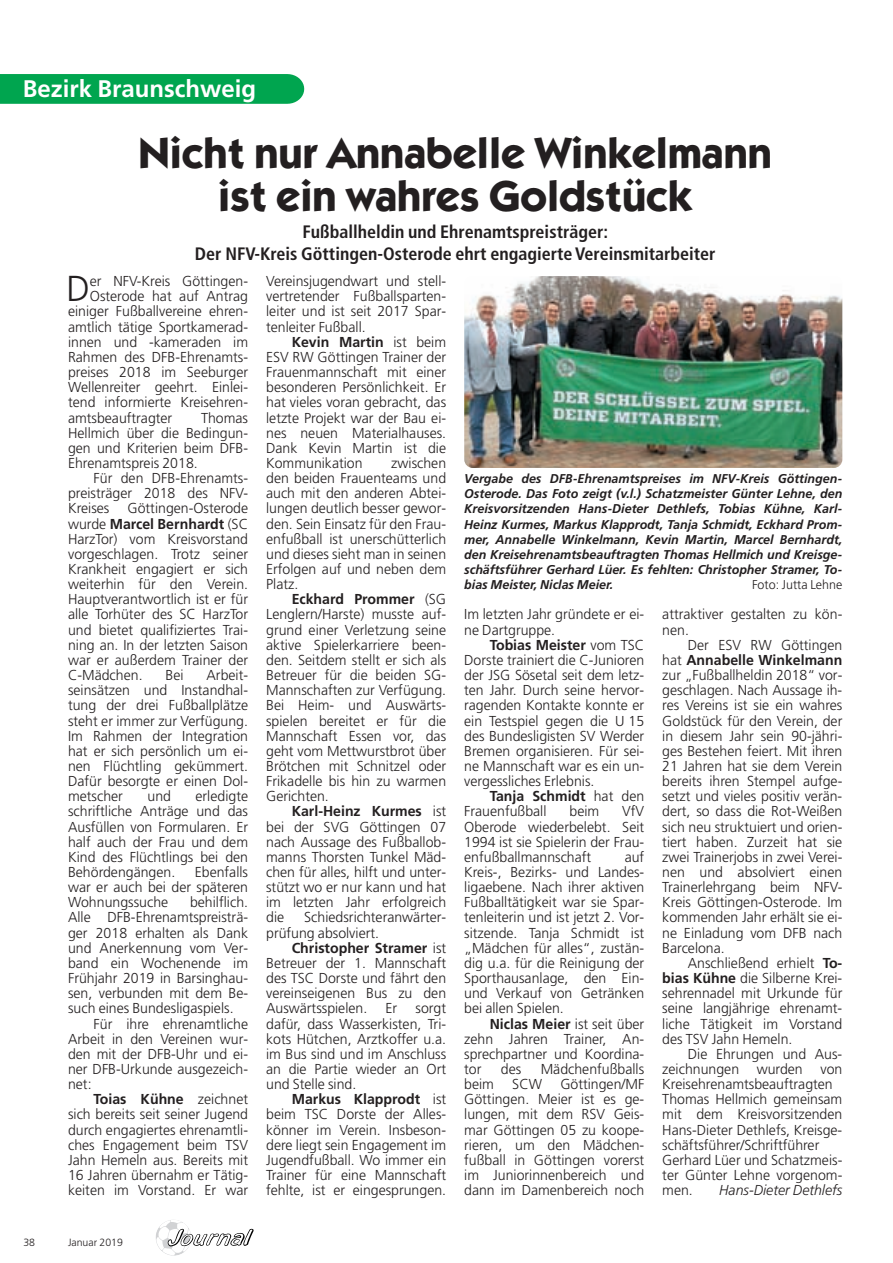
<style>
.page{position:relative;width:893px;height:1263px;background:#fff}
.page>*{position:absolute;margin:0;border:0;box-sizing:border-box;transform-origin:0 0}
.t1{font:700 43.5px/43.5px "Itc Kabel";color:#231f20;text-align:center}
.t2{font:300 36px "Frutiger";color:#231f20}
.t3{font:700 24px "Frutiger";color:#fff}
.t4{font:700 condensed 18px/22.5px "Frutiger";color:#231f20;text-align:center}
.t5{font:300 14.4px/15.1px "Frutiger";color:#231f20;text-align:justify}
.t6{font:italic 300 14.4px "Frutiger";color:#231f20}
.t7{font:italic 700 12.75px/15.1px "Frutiger";color:#231f20;text-align:justify}
.t8{font:300 12.75px "Frutiger";color:#231f20}
.t9{font:300 10.5px "Frutiger";color:#231f20}
.s1{font-weight:700}
</style>
<div class="page">
<img style="left:155px;top:1220px;width:36px;height:36px;border-radius:50%">
<svg style="left:167px;top:1229px;width:87px;height:18px"></svg>
<svg style="left:0;top:74px;width:304px;height:30px;background:#04a652"></svg>
<img style="left:464px;top:276px;width:378px;height:192px;border-radius:9px">
<h3 class="t3" style="left:23px;top:79px;width:235px">Bezirk Braunschweig</h3>
<h1 class="t1" style="left:138px;top:134px;width:635px">Nicht nur Annabelle Winkelmann ist ein wahres Goldstück</h1>
<p class="t4" style="left:195px;top:222px;width:522px">Fußballheldin und Ehrenamtspreisträger:<br>Der NFV-Kreis Göttingen-Osterode ehrt engagierte Vereinsmitarbeiter</p>
<h2 class="t2" style="left:66px;top:274px;width:25px">D</h2>
<p class="t5" style="left:90px;top:275px;width:160px">er NFV-Kreis Göttingen-</p>
<p class="t5" style="left:266px;top:275px;width:181px">Vereinsjugendwart und stell&shy;vertretender Fußballsparten&shy;leiter und ist seit 2017 Spar&shy;tenleiter Fußball.</p>
<p class="t5" style="left:266px;top:335px;width:181px;text-indent:26px"><span class="s1">Kevin Martin</span> ist beim ESV RW Göttingen Trainer der Frauenmannschaft mit einer besonderen Persönlichkeit. Er hat vieles voran gebracht, das letzte Projekt war der Bau ei&shy;nes neuen Materialhauses.<br>Dank Kevin Martin ist die Kommunikation</p>
<p class="t5" style="left:90px;top:290px;width:160px">Osterode hat auf Antrag</p>
<p class="t5" style="left:68px;top:305px;width:181px">einiger Fußballvereine ehren-</p>
<p class="t5" style="left:68px;top:320px;width:181px">amtlich tätige Sportkamerad-</p>
<p class="t5" style="left:68px;top:335px;width:181px">innen und -kameraden im</p>
<p class="t5" style="left:68px;top:350px;width:181px">Rahmen des DFB-Ehrenamts-</p>
<p class="t5" style="left:68px;top:366px;width:181px">preises 2018 im Seeburger</p>
<p class="t5" style="left:68px;top:381px;width:181px">Wellenreiter geehrt. Einlei-</p>
<p class="t5" style="left:68px;top:396px;width:181px">tend informierte Kreisehren-</p>
<p class="t5" style="left:68px;top:411px;width:106px">amtsbeauftragter</p>
<p class="t5" style="left:68px;top:411px;width:181px;text-indent:133px">Thomas Hellmich über die Bedingun&shy;gen und Kriterien beim DFB-Ehrenamtspreis 2018.</p>
<p class="t5" style="left:68px;top:472px;width:181px;text-indent:26px">Für den DFB-Ehrenamts&shy;preisträger 2018 des NFV-Kreises</p>
<p class="t5" style="left:266px;top:457px;width:181px;text-indent:125px">zwischen den beiden Frauenteams und auch mit den anderen Abtei&shy;lungen deutlich besser gewor&shy;den. Sein Einsatz für den Frau&shy;enfußball ist unerschütterlich und dieses sieht man in seinen Erfolgen auf und neben dem Platz.</p>
<p class="t5" style="left:266px;top:593px;width:181px;text-indent:26px"><span class="s1">Eckhard Prommer</span> (SG Lenglern/Harste) musste auf&shy;grund einer Verletzung seine aktive Spielerkarriere been&shy;den. Seitdem stellt er sich als Betreuer für die beiden SG-Mannschaften zur Verfügung.<br>Bei Heim- und Auswärts&shy;spielen bereitet er für die Mannschaft Essen vor, das geht vom Mettwurstbrot über Brötchen mit Schnitzel oder Frikadelle bis hin zu warmen Gerichten.</p>
<p class="t5" style="left:266px;top:805px;width:181px;text-indent:26px"><span class="s1">Karl-Heinz Kurmes</span> ist bei der SVG Göttingen 07 nach Aussage des Fußballob&shy;manns Thorsten Tunkel Mäd&shy;chen für alles, hilft und unter&shy;stützt wo er nur kann und hat im letzten Jahr erfolgreich die</p>
<p class="t7" style="left:464px;top:472px;width:379px">Vergabe des DFB-Ehrenamtspreises im NFV-Kreis Göttingen-Osterode. Das Foto zeigt (v.l.) Schatzmeister Günter Lehne, den Kreisvorsitzenden Hans-Dieter Dethlefs, Tobias Kühne, Karl-Heinz Kurmes, Markus Klapprodt, Tanja Schmidt, Eckhard Prom&shy;mer, Annabelle Winkelmann, Kevin Martin, Marcel Bernhardt, den Kreisehrenamtsbeauftragten Thomas Hellmich und Kreisge&shy;schäftsführer Gerhard Lüer. Es fehlten: Christopher Stramer, To&shy;bias Meister, Niclas Meier.</p>
<p class="t5" style="left:68px;top:502px;width:181px;text-indent:59px">Göttingen-Osterode wurde <span class="s1">Marcel Bernhardt</span> (SC HarzTor) vom Kreisvorstand vorgeschlagen. Trotz seiner Krankheit engagiert er sich weiterhin für den Verein.<br>Hauptverantwortlich ist er für alle Torhüter des SC HarzTor und bietet qualifiziertes Trai&shy;ning an. In der letzten Saison war er außerdem Trainer der C-Mädchen.</p>
<p class="t8" style="left:752px;top:580px;width:92px">Foto: Jutta Lehne</p>
<p class="t5" style="left:464px;top:608px;width:181px">Im letzten Jahr gründete er ei&shy;ne Dartgruppe.</p>
<p class="t5" style="left:464px;top:638px;width:181px;text-indent:26px"><span class="s1">Tobias Meister</span> vom TSC Dorste trainiert die C-Junioren der JSG Sösetal seit dem letz&shy;ten Jahr. Durch seine hervor&shy;ragenden Kontakte konnte er ein Testspiel gegen die U 15 des Bundesligisten SV Werder Bremen organisieren. Für sei&shy;ne Mannschaft war es ein un&shy;vergessliches Erlebnis.</p>
<p class="t5" style="left:464px;top:790px;width:181px;text-indent:26px"><span class="s1">Tanja Schmidt</span> hat den<br>Frauenfußball</p>
<p class="t5" style="left:662px;top:608px;width:181px">attraktiver gestalten zu kön&shy;nen.</p>
<p class="t5" style="left:662px;top:638px;width:181px;text-indent:26px">Der ESV RW Göttingen hat <span class="s1">Annabelle Winkelmann </span>zur „Fußballheldin 2018“ vor&shy;geschlagen. Nach Aussage ih&shy;res Vereins ist sie ein wahres Goldstück für den Verein, der in diesem Jahr sein 90-jähri&shy;ges Bestehen feiert. Mit ihren 21 Jahren hat sie dem Verein bereits ihren Stempel aufge&shy;setzt und vieles positiv verän&shy;dert, so dass die Rot-Weißen sich neu struktuiert und orien&shy;tiert haben. Zurzeit hat sie zwei Trainerjobs in zwei Verei&shy;nen und absolviert einen Trainerlehrgang beim NFV-Kreis Göttingen-Osterode. Im kommenden Jahr erhält sie ei&shy;ne Einladung vom DFB nach Barcelona.</p>
<p class="t5" style="left:662px;top:956px;width:181px;text-indent:26px">Anschließend erhielt <span class="s1">To&shy;bias Kühne</span> die Silberne Krei&shy;sehrennadel mit Urkunde für seine langjährige ehrenamt&shy;liche Tätigkeit im Vorstand des TSV Jahn Hemeln.</p>
<p class="t5" style="left:662px;top:1047px;width:181px;text-align:left;text-indent:26px">Die Ehrungen und Aus&shy;zeichnungen wurden von<br>Kreisehrenamtsbeauftragten<br>Thomas Hellmich gemeinsam mit dem Kreisvorsitzenden<br>Hans-Dieter Dethlefs, Kreisge&shy;schäftsführer/Schriftführer<br>Gerhard Lüer und Schatzmeis&shy;ter Günter Lehne vorgenom&shy;men.</p>
<p class="t5" style="left:68px;top:669px;width:181px;text-indent:138px">Arbeit&shy;seinsätzen und Instandhal&shy;tung der drei Fußballplätze steht er immer zur Verfügung.<br>Im Rahmen der Integration hat er sich persönlich um ei&shy;nen Flüchtling gekümmert.<br>Dafür besorgte er einen Dol&shy;metscher</p>
<p class="t5" style="left:165px;top:669px;width:20px">Bei</p>
<p class="t5" style="left:68px;top:790px;width:181px;text-indent:127px">erledigte schriftliche Anträge und das Ausfüllen von Formularen. Er half auch der Frau und dem Kind des Flüchtlings bei den Behördengängen.</p>
<p class="t5" style="left:147px;top:790px;width:25px">und</p>
<p class="t5" style="left:464px;top:805px;width:181px;text-indent:158px">VfV Oberode wiederbelebt. Seit 1994 ist sie Spielerin der Frau&shy;enfußballmannschaft</p>
<p class="t5" style="left:569px;top:805px;width:31px">beim</p>
<p class="t5" style="left:464px;top:850px;width:181px;text-indent:160px">auf Kreis-, Bezirks- und Landes&shy;ligaebene. Nach ihrer aktiven Fußballtätigkeit war sie Spar&shy;tenleiterin und ist jetzt 2. Vor&shy;sitzende. Tanja Schmidt ist „Mädchen für alles“, zustän&shy;dig u.a. für die Reinigung der Sporthausanlage, den Ein&shy;und Verkauf von Getränken bei allen Spielen.</p>
<p class="t5" style="left:464px;top:1017px;width:181px;text-indent:26px"><span class="s1">Niclas Meier</span> ist seit über zehn Jahren Trainer, An&shy;sprechpartner und Koordina&shy;tor</p>
<p class="t5" style="left:68px;top:866px;width:181px;text-indent:127px">Ebenfalls war er auch bei der späteren Wohnungssuche</p>
<p class="t5" style="left:68px;top:896px;width:181px;text-indent:122px">behilflich.<br>Alle DFB-Ehrenamtspreisträ&shy;ger 2018 erhalten als Dank und Anerkennung vom Ver&shy;band ein Wochenende im Frühjahr 2019 in Barsinghau&shy;sen, verbunden mit dem Be&shy;such eines Bundesligaspiels.</p>
<p class="t5" style="left:68px;top:1017px;width:181px;text-indent:26px">Für ihre ehrenamtliche Arbeit in den Vereinen wur&shy;den mit der DFB-Uhr und ei&shy;ner DFB-Urkunde ausgezeich&shy;net:</p>
<p class="t5" style="left:68px;top:1093px;width:181px;text-indent:26px"><span class="s1">Toias Kühne</span> zeichnet sich bereits seit seiner Jugend durch engagiertes ehrenamtli&shy;ches Engagement beim TSV Jahn Hemeln aus. Bereits mit 16 Jahren übernahm er Tätig&shy;keiten im Vorstand. Er war</p>
<p class="t5" style="left:266px;top:911px;width:181px;text-indent:38px">Schiedsrichteranwärter&shy;prüfung absolviert.</p>
<p class="t5" style="left:266px;top:941px;width:181px;text-indent:26px"><span class="s1">Christopher Stramer</span> ist Betreuer der 1. Mannschaft des TSC Dorste und fährt den vereinseigenen Bus zu den Auswärtsspielen.</p>
<p class="t5" style="left:385px;top:1002px;width:13px">Er</p>
<p class="t5" style="left:266px;top:1002px;width:181px;text-indent:149px">sorgt dafür, dass Wasserkisten, Tri&shy;kots Hütchen, Arztkoffer u.a. im Bus sind und im Anschluss an die Partie wieder an Ort und Stelle sind.</p>
<p class="t5" style="left:266px;top:1093px;width:181px;text-indent:26px"><span class="s1">Markus Klapprodt</span> ist beim TSC Dorste der Alles&shy;könner im Verein. Insbeson&shy;dere liegt sein Engagement im Jugendfußball. Wo immer ein Trainer für eine Mannschaft fehlte, ist er eingesprungen.</p>
<p class="t5" style="left:501px;top:1063px;width:22px">des</p>
<p class="t5" style="left:540px;top:1063px;width:105px">Mädchenfußballs</p>
<p class="t5" style="left:464px;top:1078px;width:31px">beim</p>
<p class="t5" style="left:512px;top:1078px;width:31px">SCW</p>
<p class="t5" style="left:464px;top:1078px;width:181px;text-indent:96px">Göttingen/MF Göttingen. Meier ist es ge&shy;lungen, mit dem RSV Geis&shy;mar Göttingen 05 zu koope&shy;rieren, um den Mädchen&shy;fußball in Göttingen vorerst im Juniorinnenbereich und dann im Damenbereich noch</p>
<p class="t6" style="left:719px;top:1184px;width:125px">Hans-Dieter Dethlefs</p>
<p class="t9" style="left:23px;top:1238px;width:13px">38</p>
<p class="t9" style="left:68px;top:1238px;width:56px">Januar 2019</p>
</div>
